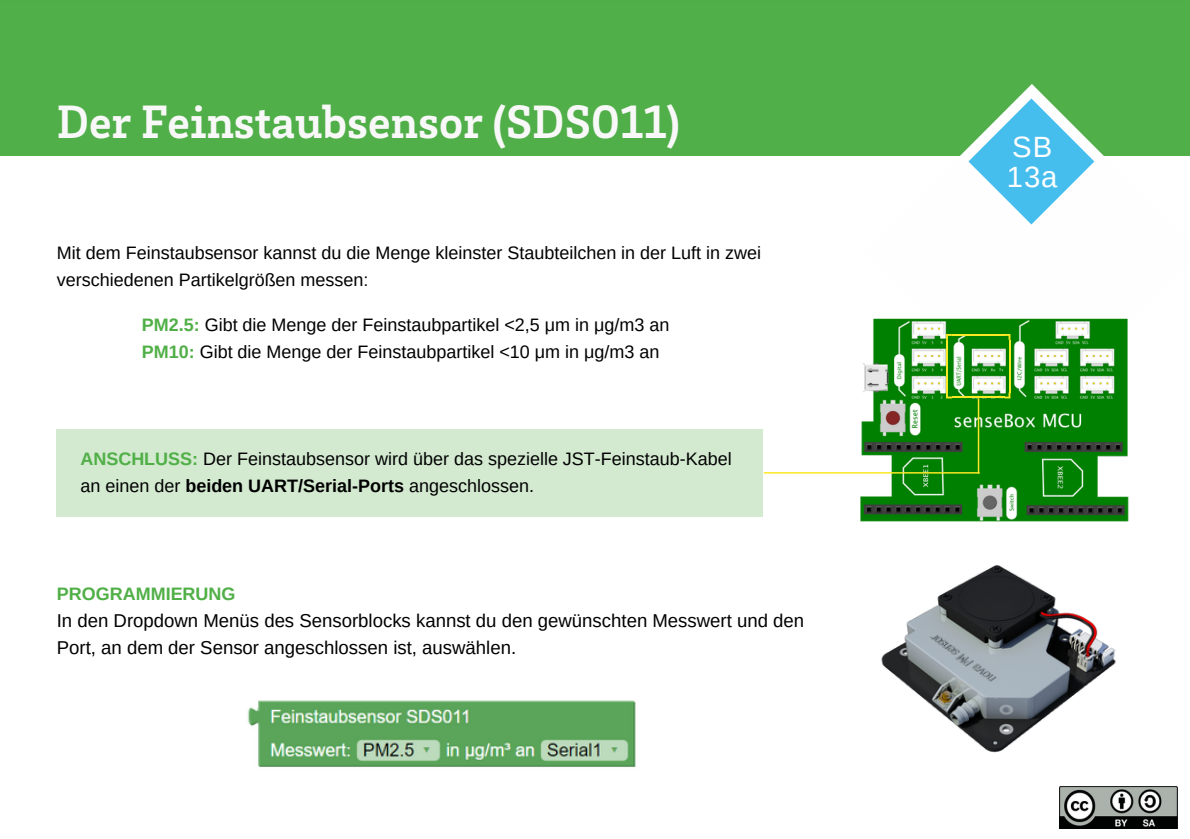
<style>
.page{position:relative;width:1190px;height:839px;background:#fff}
.page>*{position:absolute;margin:0;border:0;box-sizing:border-box;transform-origin:0 0}
.t1{font:700 48px "Brix Slab";color:#f8f8f8}
.t2{font:29.4px/30.4px "Arimo";color:#fffeff}
.t3{font:18.6px/27px "Arimo";color:#000}
.t4{font:18px/26.6px "Arimo";color:#000}
.t5{font:700 18px "Arimo";color:#50af47}
.s1{font-weight:700;color:#50af47}
.s2{font-weight:700}
</style>
<div class="page">
<div style="left:0;top:0;width:1190px;height:156px;background:#50af48"></div>
<svg style="left:864px;top:84px;width:326px;height:141px;fill:#50af48"></svg>
<img style="left:1059px;top:786px;width:119px;height:42px">
<svg style="left:968px;top:98px;width:126px;height:126px"></svg>
<div style="left:57px;top:430px;width:706px;height:86px;background:#d3ead0"></div>
<img style="left:860px;top:318px;width:269px;height:204px">
<img style="left:881px;top:565px;width:235px;height:188px">
<hr style="left:1008px;top:340px;width:2px;height:52px;background:#f9e924">
<hr style="left:946px;top:340px;width:2px;height:52px;background:#f9e924">
<hr style="left:952px;top:334px;width:52px;height:2px;background:#f9e924">
<hr style="left:952px;top:396px;width:52px;height:2px;background:#f9e924">
<svg style="left:1004px;top:334px;width:6px;height:6px"></svg>
<svg style="left:946px;top:334px;width:6px;height:6px"></svg>
<svg style="left:1004px;top:392px;width:6px;height:6px"></svg>
<svg style="left:946px;top:392px;width:6px;height:6px"></svg>
<hr style="left:764px;top:472px;width:216px;height:1px;background:#f9e924">
<hr style="left:978px;top:398px;width:1px;height:75px;background:#f9e924">
<img style="left:247px;top:700px;width:389px;height:67px">
<h1 class="t1" style="left:57px;top:103px;width:624px">Der Feinstaubsensor (SDS011)</h1>
<p class="t4" style="left:57px;top:240px;width:706px">Mit dem Feinstaubsensor kannst du die Menge kleinster Staubteilchen in der Luft in zwei verschiedenen Partikelgrößen messen:</p>
<p class="t4" style="left:142px;top:312px;width:529px"><span class="s1">PM2.5:</span> Gibt die Menge der Feinstaubpartikel &lt;2,5 μm in μg/m3 an<br><span class="s1">PM10:</span> Gibt die Menge der Feinstaubpartikel &lt;10 μm in μg/m3 an</p>
<p class="t4" style="left:80px;top:445px;width:653px"><span class="s1">ANSCHLUSS:</span> Der Feinstaubsensor wird über das spezielle JST-Feinstaub-Kabel an einen der <span class="s2">beiden UART/Serial-Ports</span> angeschlossen.</p>
<p class="t5" style="left:57px;top:583px;width:180px">PROGRAMMIERUNG</p>
<p class="t3" style="left:57px;top:606px;width:749px">In den Dropdown Menüs des Sensorblocks kannst du den gewünschten Messwert und den<br>Port, an dem der Sensor angeschlossen ist, auswählen.</p>
<h2 class="t2" style="left:1007px;top:131px;width:52px">SB<br>13a</h2>
</div>
